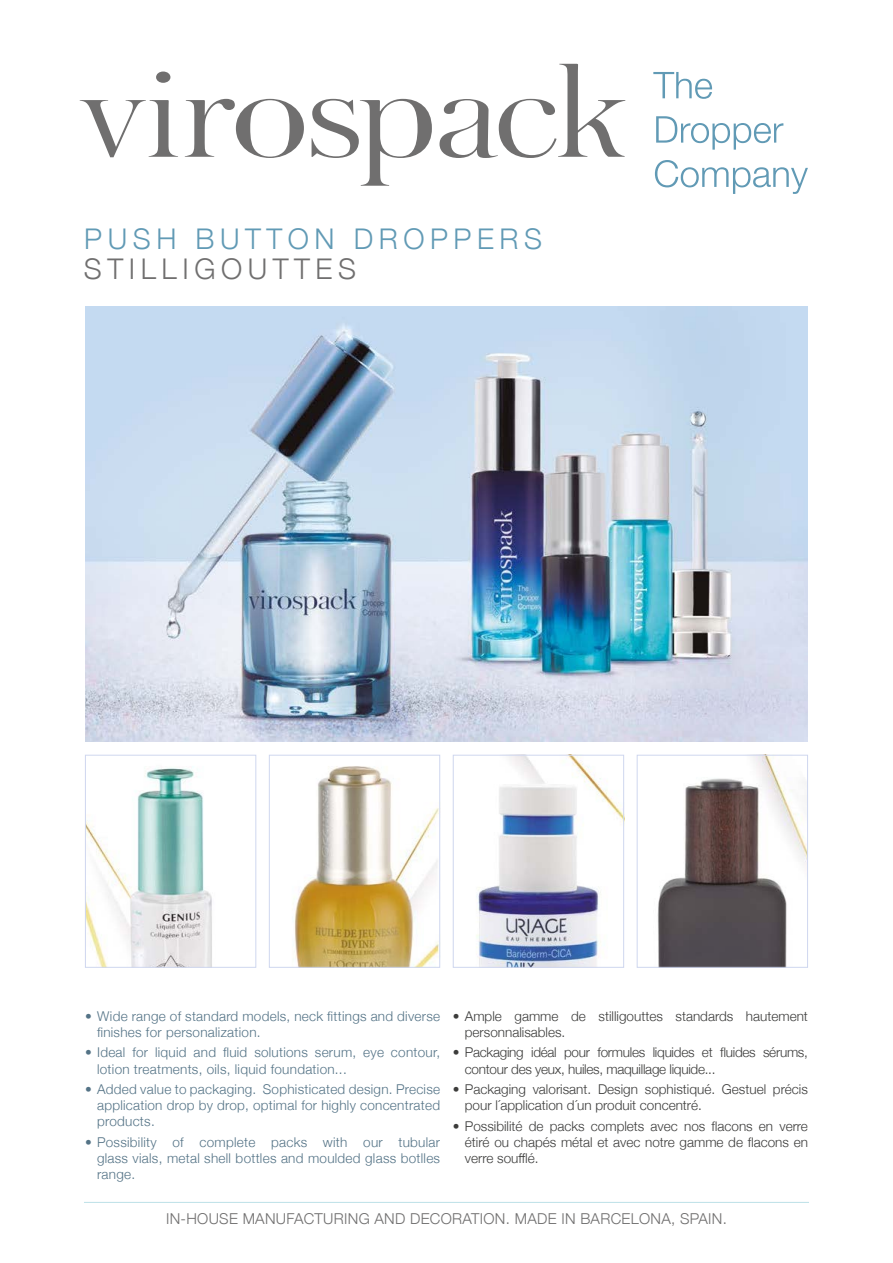
<style>
.page{position:relative;width:893px;height:1263px;background:#fff}
.page>*{position:absolute;margin:0;border:0;box-sizing:border-box;transform-origin:0 0}
.t1{font:300 28.5px "Helvetica Neue";letter-spacing:.195em;color:#619ab5}
.t2{font:300 28.5px "Helvetica Neue";letter-spacing:.195em;color:#706f6f}
.t3{font:300 15px "Helvetica Neue";letter-spacing:.02em;color:#706f6f}
.t4{font:300 13.5px/16.2px "Helvetica Neue";letter-spacing:.02em;color:#547386}
.t5{font:300 13.5px/16.2px "Helvetica Neue";color:#3c3c3b}
.t6{font:300 13.5px/16.2px "Helvetica Neue";letter-spacing:-.02em;color:#3c3c3b}
</style>
<div class="page">
<img style="left:657px;top:757px;width:149px;height:209px">
<img style="left:294px;top:766px;width:144px;height:200px">
<img style="left:476px;top:757px;width:146px;height:209px">
<img style="left:87px;top:766px;width:125px;height:200px">
<svg style="left:80px;top:72px;width:98px;height:85px"></svg>
<svg style="left:185px;top:99px;width:119px;height:59px"></svg>
<svg style="left:312px;top:99px;width:120px;height:87px"></svg>
<svg style="left:440px;top:64px;width:185px;height:94px"></svg>
<svg style="left:653px;top:72px;width:59px;height:27px"></svg>
<svg style="left:656px;top:116px;width:127px;height:34px"></svg>
<svg style="left:655px;top:160px;width:153px;height:34px"></svg>
<hr style="left:84px;top:1202px;width:725px;height:1px;background:#bce1e7">
<div style="left:85px;top:755px;width:171px;height:213px;border:1px solid #cfd7ef"></div>
<div style="left:269px;top:755px;width:171px;height:213px;border:1px solid #cfd7ef"></div>
<div style="left:453px;top:755px;width:171px;height:213px;border:1px solid #cfd7ef"></div>
<div style="left:637px;top:755px;width:171px;height:213px;border:1px solid #cfd7ef"></div>
<img style="left:85px;top:306px;width:723px;height:435px">
<h1 class="t1" style="left:84px;top:216px;width:459px">PUSH BUTTON DROPPERS</h1>
<h1 class="t2" style="left:84px;top:246px;width:274px">STILLIGOUTTES</h1>
<p class="t4" style="left:97px;top:1007px;width:345px;text-indent:-12px">• Wide range of standard models, neck fittings and diverse finishes for personalization.</p>
<p class="t4" style="left:97px;top:1043px;width:345px;text-indent:-12px">• Ideal for liquid and fluid solutions serum, eye contour, lotion treatments, oils, liquid foundation...</p>
<p class="t4" style="left:97px;top:1080px;width:345px;text-align:justify;text-indent:-12px">• Added value to packaging. Sophisticated design. Precise application drop by drop, optimal for highly concentrated products.</p>
<p class="t4" style="left:97px;top:1133px;width:345px;text-align:justify;text-indent:-12px">• Possibility of complete packs with our tubular glass vials, metal shell bottles and moulded glass botlles range.</p>
<p class="t5" style="left:465px;top:1007px;width:345px;text-indent:-12px">• Ample gamme de stilligouttes standards hautement personnalisables.</p>
<p class="t6" style="left:465px;top:1043px;width:345px;text-indent:-12px">• Packaging idéal pour formules liquides et fluides sérums, contour des yeux, huiles, maquillage liquide...</p>
<p class="t5" style="left:465px;top:1080px;width:345px;text-indent:-12px">• Packaging valorisant. Design sophistiqué. Gestuel précis pour l´application d´un produit concentré.</p>
<p class="t5" style="left:465px;top:1117px;width:345px;text-align:justify;text-indent:-12px">• Possibilité de packs complets avec nos flacons en verre étiré ou chapés métal et avec notre gamme de flacons en verre soufflé.</p>
<p class="t3" style="left:166px;top:1207px;width:562px">IN-HOUSE MANUFACTURING AND DECORATION. MADE IN BARCELONA, SPAIN.</p>
</div>
